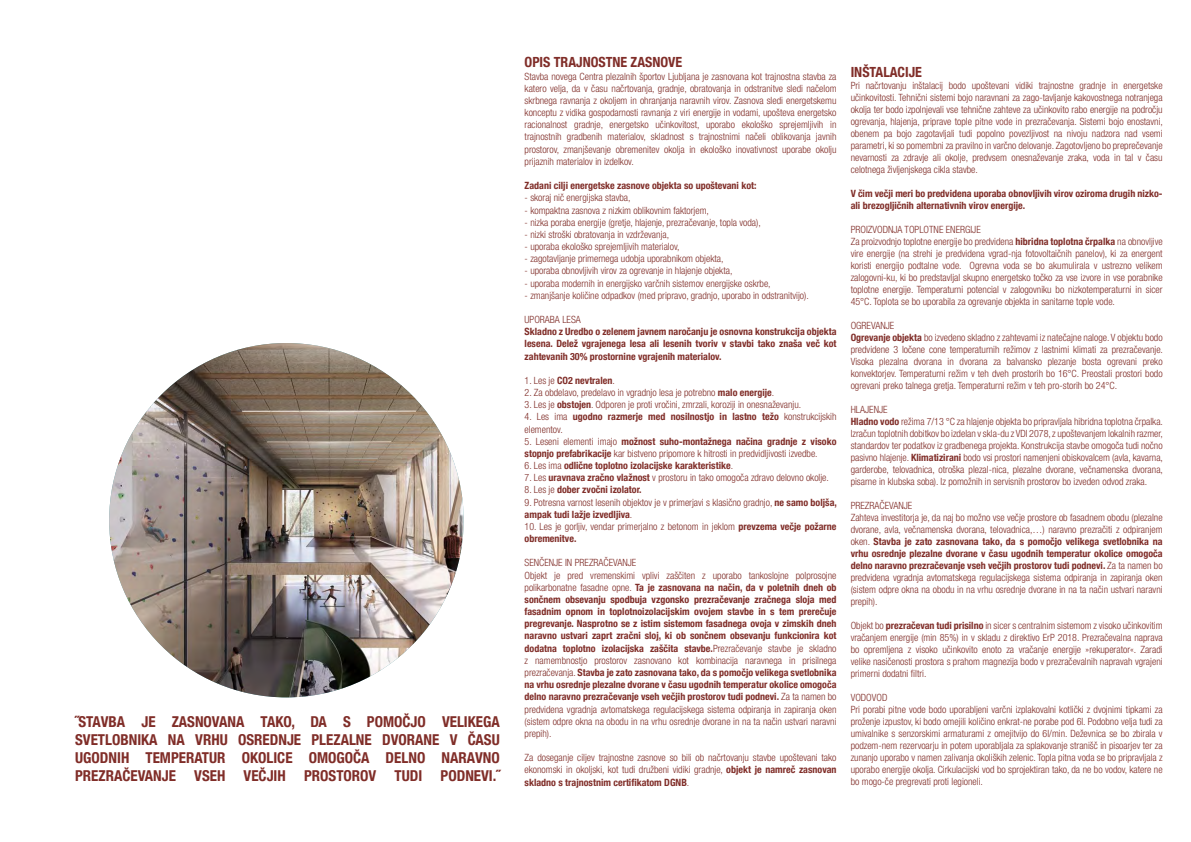
<style>
.page{position:relative;width:1191px;height:842px;background:#fff}
.page>*{position:absolute;margin:0;border:0;box-sizing:border-box;transform-origin:0 0}
._03_Besedilo{font:700 condensed 15px/18px "Helvetica Neue LT Com";color:#802d28;text-align:justify}
._03_Besedilo-2{font:700 condensed 14px "Helvetica Neue LT Com";color:#802d28}
._03_Besedilo-3{font:300 condensed 10px/12px "Helvetica Neue LT Com";color:#802d28;text-align:justify}
._03_Besedilo-4{font:700 condensed 10px/12.2px "Helvetica Neue LT Com";color:#802d28;text-align:justify}
.s1{font-weight:300}
.s2{font-weight:700}
</style>
<div class="page">
<img style="left:109px;top:343px;width:354px;height:354px;border-radius:177px">
<p class="_03_Besedilo" style="left:75px;top:713px;width:426px">˝STAVBA JE ZASNOVANA TAKO, DA S POMOČJO VELIKEGA SVETLOBNIKA NA VRHU OSREDNJE PLEZALNE DVORANE V ČASU UGODNIH TEMPERATUR OKOLICE OMOGOČA DELNO NARAVNO PREZRAČEVANJE VSEH VEČJIH PROSTOROV TUDI PODNEVI.˝</p>
<p class="_03_Besedilo-2" style="left:524px;top:54px;width:159px">OPIS TRAJNOSTNE ZASNOVE</p>
<p class="_03_Besedilo-3" style="left:524px;top:70px;width:313px">Stavba novega Centra plezalnih športov Ljubljana je zasnovana kot trajnostna stavba za katero velja, da v času načrtovanja, gradnje, obratovanja in odstranitve sledi načelom skrbnega ravnanja z okoljem in ohranjanja naravnih virov. Zasnova sledi energetskemu konceptu z vidika gospodarnosti ravnanja z viri energije in vodami, upošteva energetsko racionalnost gradnje, energetsko učinkovitost, uporabo ekološko sprejemljivih in trajnostnih gradbenih materialov, skladnost s trajnostnimi načeli oblikovanja javnih prostorov, zmanjševanje obremenitev okolja in ekološko inovativnost uporabe okolju prijaznih materialov in izdelkov.</p>
<p class="_03_Besedilo-4" style="left:524px;top:180px;width:233px">Zadani cilji energetske zasnove objekta so upoštevani kot:</p>
<p class="_03_Besedilo-3" style="left:524px;top:192px;width:107px">- skoraj nič energijska stavba,</p>
<p class="_03_Besedilo-3" style="left:524px;top:204px;width:186px">- kompaktna zasnova z nizkim oblikovnim faktorjem,</p>
<p class="_03_Besedilo-3" style="left:524px;top:216px;width:238px">- nizka poraba energije (gretje, hlajenje, prezračevanje, topla voda),</p>
<p class="_03_Besedilo-3" style="left:524px;top:228px;width:146px">- nizki stroški obratovanja in vzdrževanja,</p>
<p class="_03_Besedilo-3" style="left:524px;top:240px;width:156px">- uporaba ekološko sprejemljivih materialov,</p>
<p class="_03_Besedilo-3" style="left:524px;top:253px;width:200px">- zagotavljanje primernega udobja uporabnikom objekta,</p>
<p class="_03_Besedilo-3" style="left:524px;top:265px;width:209px">- uporaba obnovljivih virov za ogrevanje in hlajenje objekta,</p>
<p class="_03_Besedilo-3" style="left:524px;top:277px;width:248px">- uporaba modernih in energijsko varčnih sistemov energijske oskrbe,</p>
<p class="_03_Besedilo-3" style="left:524px;top:289px;width:286px">- zmanjšanje količine odpadkov (med pripravo, gradnjo, uporabo in odstranitvijo).</p>
<p class="_03_Besedilo-3" style="left:524px;top:313px;width:58px">UPORABA LESA</p>
<p class="_03_Besedilo-4" style="left:524px;top:326px;width:313px">Skladno z Uredbo o zelenem javnem naročanju je osnovna konstrukcija objekta lesena. Delež vgrajenega lesa ali lesenih tvoriv v stavbi tako znaša več kot zahtevanih 30% prostornine vgrajenih materialov.</p>
<p class="_03_Besedilo-4" style="left:524px;top:374px;width:92px"><span class="s1">1. Les je</span> CO2 nevtralen<span class="s1">.</span></p>
<p class="_03_Besedilo-3" style="left:524px;top:386px;width:251px">2. Za obdelavo, predelavo in vgradnjo lesa je potrebno <span class="s2">malo energije</span>.</p>
<p class="_03_Besedilo-3" style="left:524px;top:399px;width:278px">3. Les je <span class="s2">obstojen</span>. Odporen je proti vročini, zmrzali, koroziji in onesnaževanju.</p>
<p class="_03_Besedilo-4" style="left:524px;top:411px;width:313px"><span class="s1">4. Les ima</span> ugodno razmerje med nosilnostjo in lastno težo <span class="s1">konstrukcijskih elementov.</span></p>
<p class="_03_Besedilo-3" style="left:524px;top:435px;width:313px">5. Leseni elementi imajo <span class="s2">možnost suho-montažnega načina gradnje z visoko stopnjo prefabrikacije</span> kar bistveno pripomore k hitrosti in predvidljivosti izvedbe.</p>
<p class="_03_Besedilo-4" style="left:524px;top:459px;width:210px"><span class="s1">6. Les ima</span> odlične toplotno izolacijske karakteristike<span class="s1">.</span></p>
<p class="_03_Besedilo-3" style="left:524px;top:472px;width:306px">7. Les <span class="s2">uravnava zračno vlažnost</span> v prostoru in tako omogoča zdravo delovno okolje.</p>
<p class="_03_Besedilo-4" style="left:524px;top:484px;width:119px"><span class="s1">8. Les je</span> dober zvočni izolator.</p>
<p class="_03_Besedilo-3" style="left:524px;top:496px;width:314px">9. Potresna varnost lesenih objektov je v primerjavi s klasično gradnjo, <span class="s2">ne samo boljša, ampak tudi lažje izvedljiva</span>.</p>
<p class="_03_Besedilo-3" style="left:524px;top:520px;width:313px">10. Les je gorljiv, vendar primerjalno z betonom in jeklom <span class="s2">prevzema večje požarne obremenitve.</span></p>
<p class="_03_Besedilo-3" style="left:524px;top:557px;width:113px">SENČENJE IN PREZRAČEVANJE</p>
<p class="_03_Besedilo-4" style="left:524px;top:569px;width:313px"><span class="s1">Objekt je pred vremenskimi vplivi zaščiten z uporabo tankoslojne polprosojne polikarbonatne fasadne opne.</span> Ta je zasnovana na način, da v poletnih dneh ob sončnem obsevanju spodbuja vzgonsko prezračevanje zračnega sloja med fasadnim opnom in toplotnoizolacijskim ovojem stavbe in s tem prerečuje pregrevanje. Nasprotno se z istim sistemom fasadnega ovoja v zimskih dneh naravno ustvari zaprt zračni sloj, ki ob sončnem obsevanju funkcionira kot dodatna toplotno izolacijska zaščita stavbe.<span class="s1">Prezračevanje stavbe je skladno z namembnostjo prostorov zasnovano kot kombinacija naravnega in prisilnega prezračevanja.</span> Stavba je zato zasnovana tako, da s pomočjo velikega svetlobnika na vrhu osrednje plezalne dvorane v času ugodnih temperatur okolice omogoča delno naravno prezračevanje vseh večjih prostorov tudi podnevi. <span class="s1">Za ta namen bo predvidena vgradnja avtomatskega regulacijskega sistema odpiranja in zapiranja oken (sistem odpre okna na obodu in na vrhu osrednje dvorane in na ta način ustvari naravni prepih).</span></p>
<p class="_03_Besedilo-3" style="left:524px;top:751px;width:313px">Za doseganje ciljev trajnostne zasnove so bili ob načrtovanju stavbe upoštevani tako ekonomski in okoljski, kot tudi družbeni vidiki gradnje, <span class="s2">objekt je namreč zasnovan skladno s trajnostnim certifikatom DGNB</span>.</p>
<p class="_03_Besedilo-2" style="left:850px;top:64px;width:73px">INŠTALACIJE</p>
<p class="_03_Besedilo-3" style="left:850px;top:80px;width:314px">Pri načrtovanju inštalacij bodo upoštevani vidiki trajnostne gradnje in energetske učinkovitosti. Tehnični sistemi bojo naravnani za zago-tavljanje kakovostnega notranjega okolja ter bodo izpolnjevali vse tehnične zahteve za učinkovito rabo energije na področju ogrevanja, hlajenja, priprave tople pitne vode in prezračevanja. Sistemi bojo enostavni, obenem pa bojo zagotavljali tudi popolno povezljivost na nivoju nadzora nad vsemi parametri, ki so pomembni za pravilno in varčno delovanje. Zagotovljeno bo preprečevanje nevarnosti za zdravje ali okolje, predvsem onesnaževanje zraka, voda in tal v času celotnega življenjskega cikla stavbe.</p>
<p class="_03_Besedilo-4" style="left:850px;top:188px;width:313px">V čim večji meri bo predvidena uporaba obnovljivih virov oziroma drugih nizko&shy;ali brezogljičnih alternativnih virov energije.</p>
<p class="_03_Besedilo-3" style="left:850px;top:224px;width:132px">PROIZVODNJA TOPLOTNE ENERGIJE</p>
<p class="_03_Besedilo-3" style="left:850px;top:236px;width:313px">Za proizvodnjo toplotne energije bo predvidena <span class="s2">hibridna toplotna črpalka</span> na obnovljive vire energije (na strehi je predvidena vgrad-nja fotovoltaičnih panelov), ki za energent koristi energijo podtalne vode. Ogrevna voda se bo akumulirala v ustrezno velikem zalogovni-ku, ki bo predstavljal skupno energetsko točko za vse izvore in vse porabnike toplotne energije. Temperaturni potencial v zalogovniku bo nizkotemperaturni in sicer 45°C. Toplota se bo uporabila za ogrevanje objekta in sanitarne tople vode.</p>
<p class="_03_Besedilo-3" style="left:850px;top:320px;width:45px">OGREVANJE</p>
<p class="_03_Besedilo-3" style="left:850px;top:332px;width:314px"><span class="s2">Ogrevanje objekta</span> bo izvedeno skladno z zahtevami iz natečajne naloge. V objektu bodo predvidene 3 ločene cone temperaturnih režimov z lastnimi klimati za prezračevanje.<br>Visoka plezalna dvorana in dvorana za balvansko plezanje bosta ogrevani preko konvektorjev. Temperaturni režim v teh dveh prostorih bo 16°C. Preostali prostori bodo ogrevani preko talnega gretja. Temperaturni režim v teh pro-storih bo 24°C.</p>
<p class="_03_Besedilo-3" style="left:850px;top:404px;width:38px">HLAJENJE</p>
<p class="_03_Besedilo-3" style="left:850px;top:416px;width:314px"><span class="s2">Hladno vodo</span> režima 7/13 °C za hlajenje objekta bo pripravljala hibridna toplotna črpalka.<br>Izračun toplotnih dobitkov bo izdelan v skla-du z VDI 2078, z upoštevanjem lokalnih razmer, standardov ter podatkov iz gradbenega projekta. Konstrukcija stavbe omogoča tudi nočno pasivno hlajenje. <span class="s2">Klimatizirani</span> bodo vsi prostori namenjeni obiskovalcem (avla, kavarna, garderobe, telovadnica, otroška plezal-nica, plezalne dvorane, večnamenska dvorana, pisarne in klubska soba). Iz pomožnih in servisnih prostorov bo izveden odvod zraka.</p>
<p class="_03_Besedilo-3" style="left:850px;top:500px;width:63px">PREZRAČEVANJE</p>
<p class="_03_Besedilo-3" style="left:850px;top:512px;width:313px">Zahteva investitorja je, da naj bo možno vse večje prostore ob fasadnem obodu (plezalne dvorane, avla, večnamenska dvorana, telovadnica,…) naravno prezračiti z odpiranjem oken. <span class="s2">Stavba je zato zasnovana tako, da s pomočjo velikega svetlobnika na vrhu osrednje plezalne dvorane v času ugodnih temperatur okolice omogoča delno naravno prezračevanje vseh večjih prostorov tudi podnevi.</span> Za ta namen bo predvidena vgradnja avtomatskega regulacijskega sistema odpiranja in zapiranja oken (sistem odpre okna na obodu in na vrhu osrednje dvorane in na ta način ustvari naravni prepih).</p>
<p class="_03_Besedilo-3" style="left:850px;top:620px;width:313px">Objekt bo <span class="s2">prezračevan tudi prisilno</span> in sicer s centralnim sistemom z visoko učinkovitim vračanjem energije (min 85%) in v skladu z direktivo ErP 2018. Prezračevalna naprava bo opremljena z visoko učinkovito enoto za vračanje energije »rekuperator«. Zaradi velike nasičenosti prostora s prahom magnezija bodo v prezračevalnih napravah vgrajeni primerni dodatni filtri.</p>
<p class="_03_Besedilo-3" style="left:850px;top:692px;width:38px">VODOVOD</p>
<p class="_03_Besedilo-3" style="left:850px;top:704px;width:313px">Pri porabi pitne vode bodo uporabljeni varčni izplakovalni kotlički z dvojnimi tipkami za proženje izpustov, ki bodo omejili količino enkrat-ne porabe pod 6l. Podobno velja tudi za umivalnike s senzorskimi armaturami z omejitvijo do 6l/min. Deževnica se bo zbirala v podzem-nem rezervoarju in potem uporabljala za splakovanje stranišč in pisoarjev ter za zunanjo uporabo v namen zalivanja okoliških zelenic. Topla pitna voda se bo pripravljala z uporabo energije okolja. Cirkulacijski vod bo sprojektiran tako, da ne bo vodov, katere ne bo mogo-če pregrevati proti legioneli.</p>
</div>
